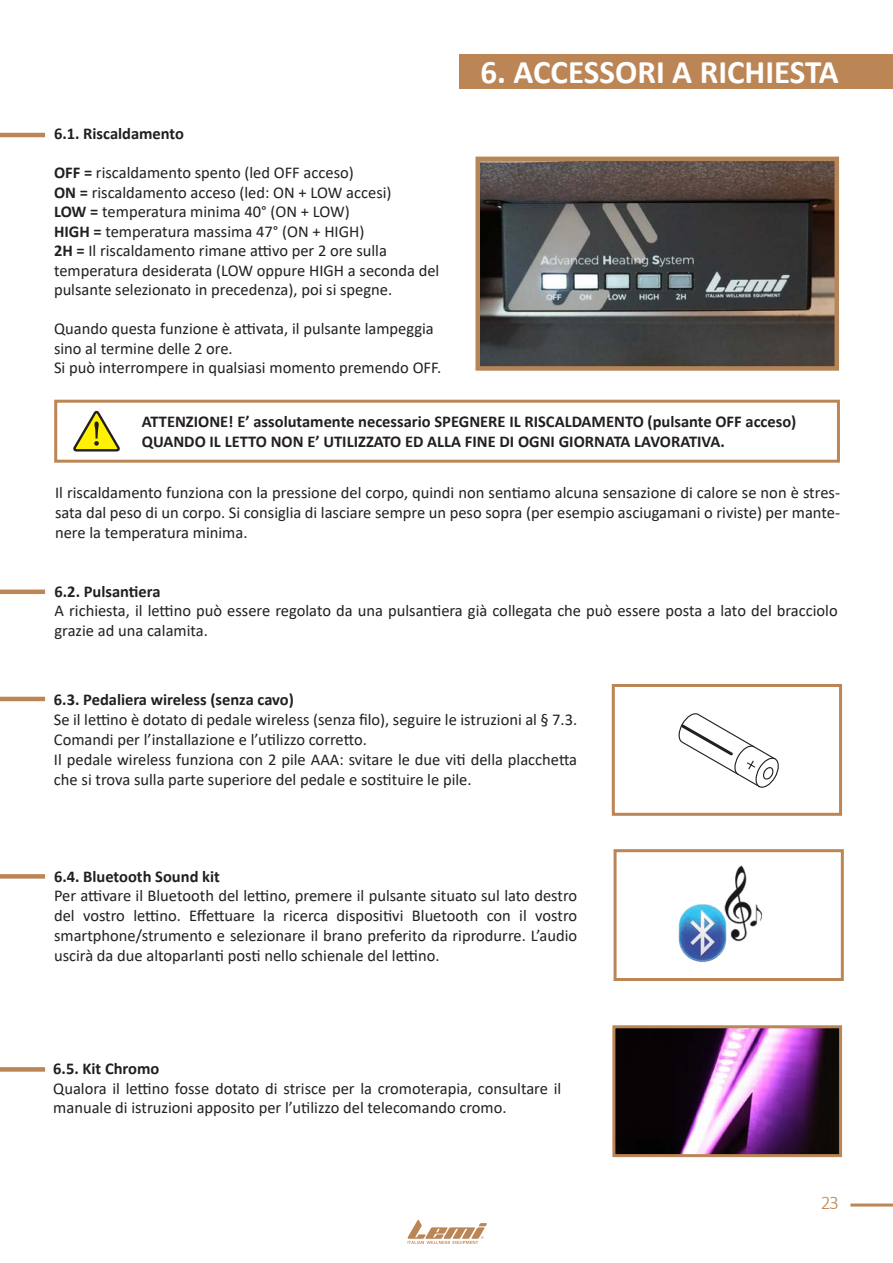
<style>
.page{position:relative;width:893px;height:1263px;background:#fff}
.page>*{position:absolute;margin:0;border:0;box-sizing:border-box;transform-origin:0 0}
.t1{font:700 33px "Calibri";color:#fff}
.t2{font:300 19.5px "Calibri";color:#bc8555}
.t3{font:16.5px/19.8px "Calibri";color:#231f20}
.TestoDescrittivo{font:700 16.5px "Calibri";color:#231f20}
.s1{font-weight:700}
</style>
<div class="page">
<hr style="left:850px;top:1203px;width:43px;height:3px;background:#bc8555">
<svg style="left:407px;top:1220px;width:80px;height:24px"></svg>
<div style="left:614px;top:849px;width:230px;height:132px;border:3px solid #bc8555"></div>
<div style="left:0;top:589px;width:45px;height:5px;background:#bc8555"></div>
<div style="left:0;top:874px;width:45px;height:5px;background:#bc8555"></div>
<div style="left:0;top:1067px;width:45px;height:5px;background:#bc8555"></div>
<img style="left:727px;top:865px;width:36px;height:77px">
<img style="left:678px;top:900px;width:57px;height:62px">
<img style="left:616px;top:1029px;width:222px;height:124px">
<div style="left:612px;top:1025px;width:230px;height:132px;border:3px solid #bc8555"></div>
<div style="left:459px;top:54px;width:434px;height:35px;background:#bc8555"></div>
<img style="left:480px;top:162px;width:354px;height:204px">
<div style="left:475px;top:157px;width:364px;height:214px;border:4px solid #b88557"></div>
<hr style="left:0;top:133px;width:45px;height:4px;background:#bc8555">
<div style="left:54px;top:400px;width:786px;height:63px;border:3px solid #bc8555"></div>
<svg style="left:73px;top:410px;width:47px;height:42px"></svg>
<hr style="left:0;top:697px;width:45px;height:4px;background:#bc8555">
<div style="left:612px;top:684px;width:230px;height:132px;border:3px solid #bc8555"></div>
<svg style="left:678px;top:713px;width:101px;height:75px"></svg>
<p class="TestoDescrittivo" style="left:54px;top:122px;width:132px">6.1. Riscaldamento</p>
<p class="t3" style="left:54px;top:163px;width:301px"><span class="s1">OFF =</span> riscaldamento spento (led OFF acceso)</p>
<p class="t3" style="left:54px;top:182px;width:339px"><span class="s1">ON =</span> riscaldamento acceso (led: ON + LOW accesi)</p>
<p class="t3" style="left:54px;top:202px;width:297px"><span class="s1">LOW =</span> temperatura minima 40° (ON + LOW)</p>
<p class="t3" style="left:54px;top:221px;width:312px"><span class="s1">HIGH =</span> temperatura massima 47° (ON + HIGH)</p>
<p class="t3" style="left:54px;top:241px;width:387px"><span class="s1">2H =</span> Il riscaldamento rimane attivo per 2 ore sulla temperatura desiderata (LOW oppure HIGH a seconda del pulsante selezionato in precedenza), poi si spegne.</p>
<p class="t3" style="left:54px;top:319px;width:381px">Quando questa funzione è attivata, il pulsante lampeggia sino al termine delle 2 ore.</p>
<p class="t3" style="left:54px;top:358px;width:389px">Si può interrompere in qualsiasi momento premendo OFF.</p>
<p class="t1" style="left:481px;top:48px;width:360px">6. ACCESSORI A RICHIESTA</p>
<p class="TestoDescrittivo" style="left:142px;top:410px;width:656px">ATTENZIONE! E’ assolutamente necessario SPEGNERE IL RISCALDAMENTO (pulsante OFF acceso)</p>
<p class="TestoDescrittivo" style="left:142px;top:430px;width:585px">QUANDO IL LETTO NON E’ UTILIZZATO ED ALLA FINE DI OGNI GIORNATA LAVORATIVA.</p>
<p class="t3" style="left:55px;top:482px;width:786px;text-align:justify">Il riscaldamento funziona con la pressione del corpo, quindi non sentiamo alcuna sensazione di calore se non è stres&shy;sata dal peso di un corpo. Si consiglia di lasciare sempre un peso sopra (per esempio asciugamani o riviste) per mante&shy;nere la temperatura minima.</p>
<p class="TestoDescrittivo" style="left:55px;top:579px;width:108px">6.2. Pulsantiera</p>
<p class="t3" style="left:55px;top:601px;width:785px">A richiesta, il lettino può essere regolato da una pulsantiera già collegata che può essere posta a lato del bracciolo grazie ad una calamita.</p>
<p class="TestoDescrittivo" style="left:54px;top:688px;width:241px">6.3. Pedaliera wireless (senza cavo)</p>
<p class="t3" style="left:54px;top:709px;width:525px">Se il lettino è dotato di pedale wireless (senza filo), seguire le istruzioni al § 7.3.<br>Comandi per l’installazione e l’utilizzo corretto.</p>
<p class="t3" style="left:54px;top:749px;width:525px">Il pedale wireless funziona con 2 pile AAA: svitare le due viti della placchetta che si trova sulla parte superiore del pedale e sostituire le pile.</p>
<p class="TestoDescrittivo" style="left:54px;top:864px;width:167px">6.4. Bluetooth Sound kit</p>
<p class="t3" style="left:54px;top:886px;width:525px;text-align:justify">Per attivare il Bluetooth del lettino, premere il pulsante situato sul lato destro del vostro lettino. Effettuare la ricerca dispositivi Bluetooth con il vostro smartphone/strumento e selezionare il brano preferito da riprodurre. L’audio uscirà da due altoparlanti posti nello schienale del lettino.</p>
<p class="TestoDescrittivo" style="left:53px;top:1056px;width:108px">6.5. Kit Chromo</p>
<p class="t3" style="left:53px;top:1078px;width:509px">Qualora il lettino fosse dotato di strisce per la cromoterapia, consultare il manuale di istruzioni apposito per l’utilizzo del telecomando cromo.</p>
<p class="t2" style="left:821px;top:1190px;width:20px">23</p>
</div>
